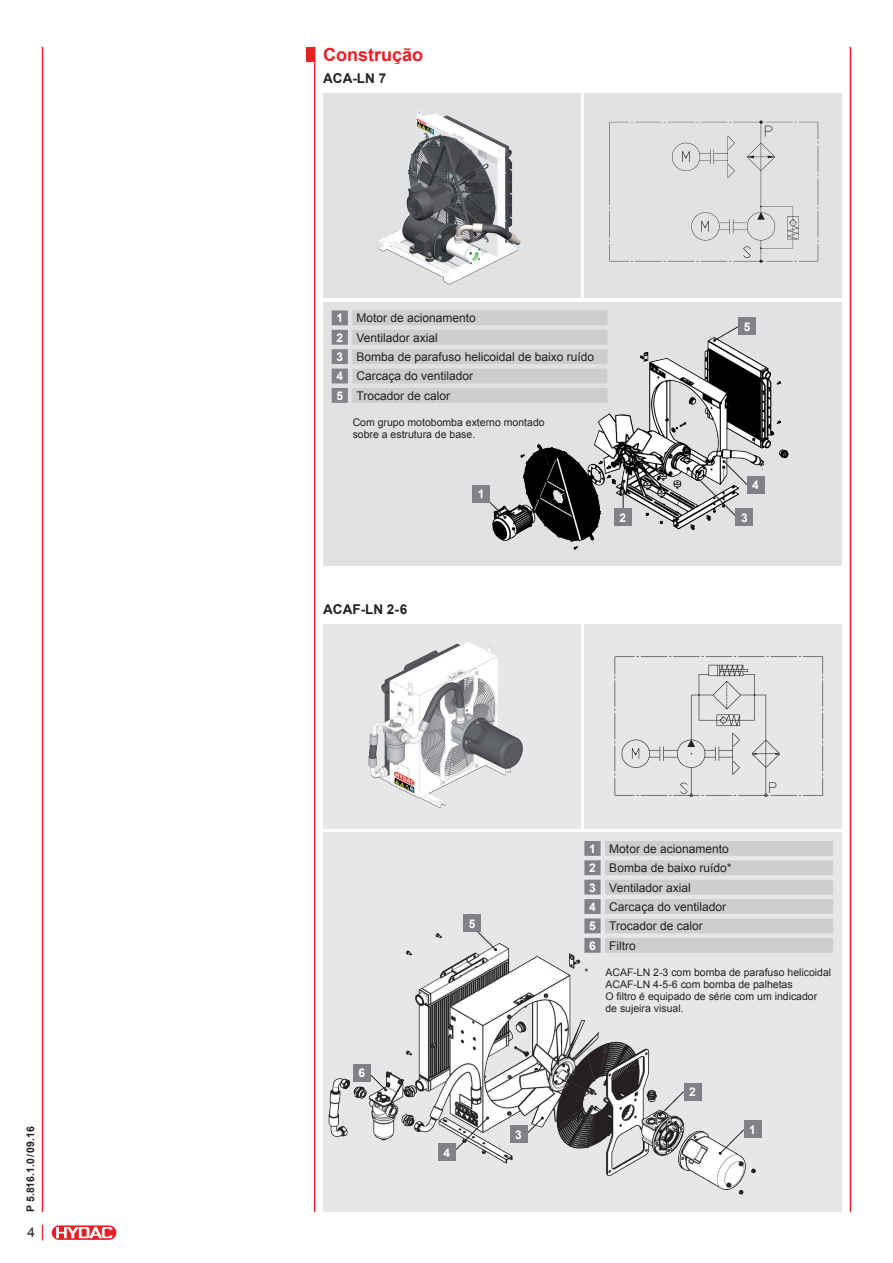
<style>
.page{position:relative;width:893px;height:1263px;background:#fff}
.page>*{position:absolute;margin:0;border:0;box-sizing:border-box;transform-origin:0 0}
.t1{font:700 18px "Arial";color:#ee1d23}
.t2{font:700 13.5px "Arial";color:#231f20}
.t3{font:13.5px "Arial";color:#231f20}
.t4{font:12px/19.4px "Arial";color:#231f20}
.t5{font:700 12px "Arial";color:#fff}
.t6{font:10.5px/12px "Arial";color:#231f20}
.t7{font:700 10.5px "Arial";color:#231f20}
.s1{font-weight:700;color:#fff}
</style>
<div class="page">
<div style="left:51px;top:1225px;width:66px;height:15px;border:1px solid #fff;border-radius:7px"></div>
<svg style="left:52px;top:1225px;width:64px;height:15px"></svg>
<svg style="left:56px;top:1227px;width:56px;height:11px"></svg>
<svg style="left:42px;top:1225px;width:1px;height:15px"></svg>
<hr style="left:42px;top:47px;width:1px;height:1165px;background:#ee1d23">
<hr style="left:850px;top:47px;width:1px;height:1165px;background:#ee1d23">
<div style="left:323px;top:832px;width:519px;height:380px;background:#e6e7e9"></div>
<img style="left:328px;top:914px;width:434px;height:281px">
<svg style="left:584px;top:841px;width:249px;height:112px"></svg>
<div style="left:306px;top:47px;width:9px;height:15px;background:#ee1d23"></div>
<div style="left:323px;top:94px;width:257px;height:204px;background:#e1e2e4"></div>
<img style="left:377px;top:110px;width:144px;height:175px">
<div style="left:323px;top:302px;width:519px;height:264px;background:#e1e2e4"></div>
<img style="left:477px;top:317px;width:312px;height:233px">
<div style="left:585px;top:94px;width:257px;height:204px;background:#e1e2e4"></div>
<img style="left:609px;top:120px;width:210px;height:143px">
<div style="left:585px;top:624px;width:257px;height:204px;background:#e6e7e9"></div>
<img style="left:614px;top:656px;width:210px;height:141px">
<hr style="left:314px;top:47px;width:1px;height:1165px;background:#ee1d23">
<svg style="left:332px;top:310px;width:275px;height:93px"></svg>
<img style="left:323px;top:624px;width:257px;height:204px">
<svg style="left:471px;top:925px;width:26px;height:26px"></svg>
<svg style="left:718px;top:1129px;width:27px;height:26px"></svg>
<svg style="left:658px;top:1090px;width:27px;height:27px"></svg>
<svg style="left:518px;top:1116px;width:26px;height:27px"></svg>
<svg style="left:452px;top:1116px;width:37px;height:37px"></svg>
<svg style="left:361px;top:1065px;width:26px;height:26px"></svg>
<svg style="left:713px;top:320px;width:36px;height:22px"></svg>
<div style="left:744px;top:1121px;width:17px;height:17px;background:#808285"></div>
<div style="left:684px;top:1083px;width:17px;height:17px;background:#808285"></div>
<div style="left:510px;top:1125px;width:17px;height:18px;background:#808285"></div>
<div style="left:438px;top:1144px;width:17px;height:17px;background:#808285"></div>
<div style="left:464px;top:915px;width:17px;height:17px;background:#808285"></div>
<div style="left:353px;top:1064px;width:17px;height:17px;background:#808285"></div>
<div style="left:738px;top:318px;width:17px;height:17px;background:#808285"></div>
<hr style="left:623px;top:481px;width:1px;height:34px;background:#231f20">
<svg style="left:480px;top:493px;width:27px;height:26px"></svg>
<svg style="left:686px;top:460px;width:63px;height:61px"></svg>
<div style="left:747px;top:476px;width:17px;height:17px;background:#808285"></div>
<div style="left:736px;top:509px;width:17px;height:17px;background:#808285"></div>
<div style="left:473px;top:485px;width:17px;height:17px;background:#808285"></div>
<div style="left:614px;top:509px;width:17px;height:17px;background:#808285"></div>
<p class="t7" style="left:23px;top:1212px;width:87px;rotate:-90deg">P 5.816.1.0/09.16</p>
<p class="t3" style="left:27px;top:1223px;width:9px">4</p>
<h1 class="t1" style="left:323px;top:42px;width:102px">Construção</h1>
<p class="t2" style="left:323px;top:69px;width:64px">ACA-LN 7</p>
<p class="t4" style="left:336px;top:308px;width:259px"><span class="s1">1</span> Motor de acionamento<br><span class="s1">2</span> Ventilador axial<br><span class="s1">3</span> Bomba de parafuso helicoidal de baixo ruído<br><span class="s1">4</span> Carcaça do ventilador<br><span class="s1">5</span> Trocador de calor</p>
<p class="t6" style="left:353px;top:416px;width:194px">Com grupo motobomba externo montado sobre a estrutura de base.</p>
<p class="t5" style="left:478px;top:486px;width:8px">1</p>
<p class="t5" style="left:620px;top:510px;width:8px">2</p>
<p class="t2" style="left:323px;top:600px;width:86px">ACAF-LN 2-6</p>
<p class="t5" style="left:744px;top:318px;width:8px">5</p>
<p class="t5" style="left:752px;top:477px;width:8px">4</p>
<p class="t5" style="left:741px;top:510px;width:8px">3</p>
<p class="t5" style="left:358px;top:1065px;width:8px">6</p>
<p class="t5" style="left:469px;top:915px;width:8px">5</p>
<p class="t5" style="left:443px;top:1144px;width:8px">4</p>
<p class="t5" style="left:515px;top:1126px;width:8px">3</p>
<p class="t4" style="left:589px;top:839px;width:144px"><span class="s1">1</span> Motor de acionamento<br><span class="s1">2</span> Bomba de baixo ruído*<br><span class="s1">3</span> Ventilador axial<br><span class="s1">4</span> Carcaça do ventilador<br><span class="s1">5</span> Trocador de calor<br><span class="s1">6</span> Filtro</p>
<p class="t6" style="left:605px;top:966px;width:227px;text-indent:-21px">* ACAF-LN 2-3 com bomba de parafuso helicoidal ACAF-LN 4-5-6 com bomba de palhetas<br>O filtro é equipado de série com um indicador de sujeira visual.</p>
<p class="t5" style="left:689px;top:1084px;width:8px">2</p>
<p class="t5" style="left:749px;top:1121px;width:8px">1</p>
</div>
